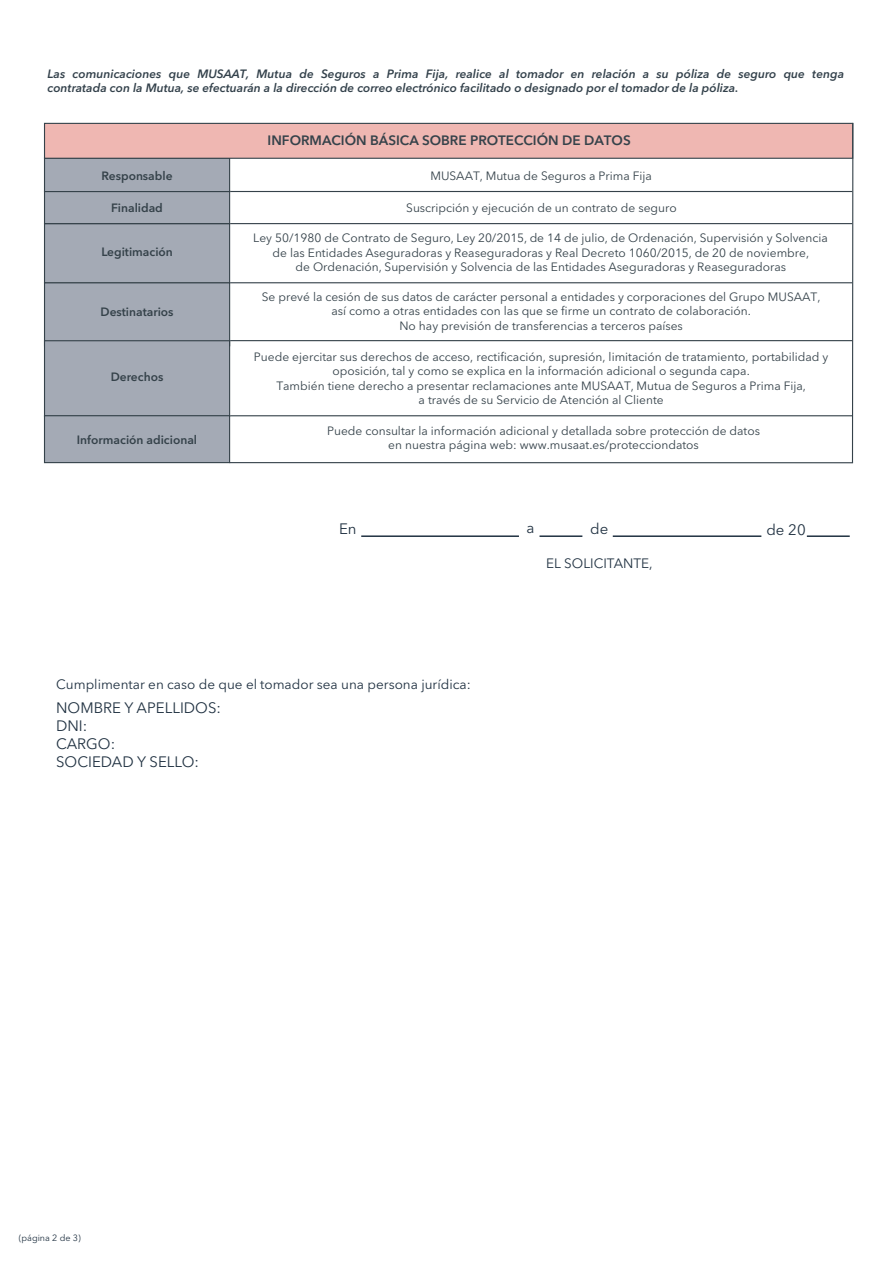
<style>
.page{position:relative;width:893px;height:1263px;background:#fff}
.page>*{position:absolute;margin:0;border:0;box-sizing:border-box;transform-origin:0 0}
.t1{font:15px/18px "Avenir Next LT Pro";color:#213242}
.t2{font:13.5px "Avenir Next LT Pro";color:#213242}
.t3{font:600 13.5px "Avenir Next LT Pro";color:#35424a}
.t4{font:12px/14.4px "Avenir Next LT Pro";color:#35424a;text-align:center}
.t5{font:italic 600 12px/14.4px "Avenir Next LT Pro";color:#33414b}
.t6{font:600 12px "Avenir Next LT Pro";color:#35424a}
.t7{font:9px "Avenir Next LT Pro";color:#213242}
</style>
<div class="page">
<hr style="left:361px;top:535px;width:158px;height:2px;background:#213242">
<hr style="left:539px;top:535px;width:43px;height:2px;background:#213242">
<hr style="left:613px;top:535px;width:148px;height:2px;background:#213242">
<hr style="left:807px;top:535px;width:43px;height:2px;background:#213242">
<div style="left:61px;top:119px;width:140px;height:19px;background:linear-gradient(to right,#fff,#fff)"></div>
<div style="left:45px;top:192px;width:184px;height:31px;background:#a4aab5"></div>
<div style="left:45px;top:158px;width:184px;height:33px;background:#a4aab5"></div>
<div style="left:44px;top:157px;width:186px;height:35px;border:1px solid #35424a"></div>
<div style="left:45px;top:124px;width:807px;height:34px;background:#efb7b2"></div>
<div style="left:44px;top:123px;width:809px;height:36px;border:1px solid #35424a"></div>
<div style="left:45px;top:224px;width:184px;height:58px;background:#a4aab5"></div>
<div style="left:44px;top:223px;width:186px;height:60px;border:1px solid #35424a"></div>
<div style="left:45px;top:283px;width:184px;height:62px;background:#a4aab5"></div>
<div style="left:44px;top:282px;width:186px;height:64px;border:1px solid #35424a"></div>
<div style="left:45px;top:341px;width:184px;height:75px;background:#a4aab5"></div>
<div style="left:44px;top:340px;width:186px;height:77px;border:1px solid #35424a"></div>
<div style="left:45px;top:416px;width:184px;height:46px;background:#a4aab5"></div>
<div style="left:44px;top:415px;width:186px;height:48px;border:1px solid #35424a"></div>
<hr style="left:229px;top:462px;width:624px;height:1px;background:#35424a">
<hr style="left:230px;top:340px;width:622px;height:1px;background:#35424a">
<hr style="left:230px;top:415px;width:622px;height:1px;background:#35424a">
<hr style="left:230px;top:223px;width:622px;height:1px;background:#35424a">
<hr style="left:230px;top:191px;width:622px;height:1px;background:#35424a">
<hr style="left:852px;top:123px;width:1px;height:340px;background:#35424a">
<hr style="left:230px;top:282px;width:622px;height:1px;background:#35424a">
<p class="t5" style="left:47px;top:66px;width:798px">Las comunicaciones que MUSAAT, Mutua de Seguros a Prima Fija, realice al tomador en relación a su póliza de seguro que tenga contratada con la Mutua, se efectuarán a la dirección de correo electrónico facilitado o designado por el tomador de la póliza.</p>
<p class="t3" style="left:268px;top:136px;width:365px">INFORMACIÓN BÁSICA SOBRE PROTECCIÓN DE DATOS</p>
<p class="t6" style="left:101px;top:172px;width:73px">Responsable</p>
<p class="t4" style="left:430px;top:170px;width:223px">MUSAAT, Mutua de Seguros a Prima Fija</p>
<p class="t6" style="left:111px;top:204px;width:53px">Finalidad</p>
<p class="t4" style="left:406px;top:202px;width:272px">Suscripción y ejecución de un contrato de seguro</p>
<p class="t6" style="left:101px;top:247px;width:73px">Legitimación</p>
<p class="t4" style="left:253px;top:232px;width:576px">Ley 50/1980 de Contrato de Seguro, Ley 20/2015, de 14 de julio, de Ordenación, Supervisión y Solvencia de las Entidades Aseguradoras y Reaseguradoras y Real Decreto 1060/2015, de 20 de noviembre,<br>de Ordenación, Supervisión y Solvencia de las Entidades Aseguradoras y Reaseguradoras</p>
<p class="t4" style="left:262px;top:291px;width:560px">Se prevé la cesión de sus datos de carácter personal a entidades y corporaciones del Grupo MUSAAT, así como a otras entidades con las que se firme un contrato de colaboración.<br>No hay previsión de transferencias a terceros países</p>
<p class="t4" style="left:254px;top:351px;width:576px">Puede ejercitar sus derechos de acceso, rectificación, supresión, limitación de tratamiento, portabilidad y oposición, tal y como se explica en la información adicional o segunda capa.<br>También tiene derecho a presentar reclamaciones ante MUSAAT, Mutua de Seguros a Prima Fija,<br>a través de su Servicio de Atención al Cliente</p>
<p class="t6" style="left:101px;top:307px;width:75px">Destinatarios</p>
<p class="t6" style="left:111px;top:373px;width:54px">Derechos</p>
<p class="t6" style="left:77px;top:436px;width:122px">Información adicional</p>
<p class="t4" style="left:327px;top:425px;width:434px">Puede consultar la información adicional y detallada sobre protección de datos en nuestra página web: www.musaat.es/protecciondatos</p>
<p class="t1" style="left:339px;top:519px;width:19px">En</p>
<p class="t1" style="left:526px;top:518px;width:10px">a</p>
<p class="t1" style="left:590px;top:519px;width:20px">de</p>
<p class="t1" style="left:766px;top:520px;width:41px">de 20</p>
<p class="t2" style="left:56px;top:676px;width:416px">Cumplimentar en caso de que el tomador sea una persona jurídica:</p>
<p class="t1" style="left:56px;top:698px;width:166px">NOMBRE Y APELLIDOS:<br>DNI:<br>CARGO:<br>SOCIEDAD Y SELLO:</p>
<p class="t2" style="left:546px;top:556px;width:108px">EL SOLICITANTE,</p>
<p class="t7" style="left:19px;top:1232px;width:63px">(página 2 de 3)</p>
</div>
